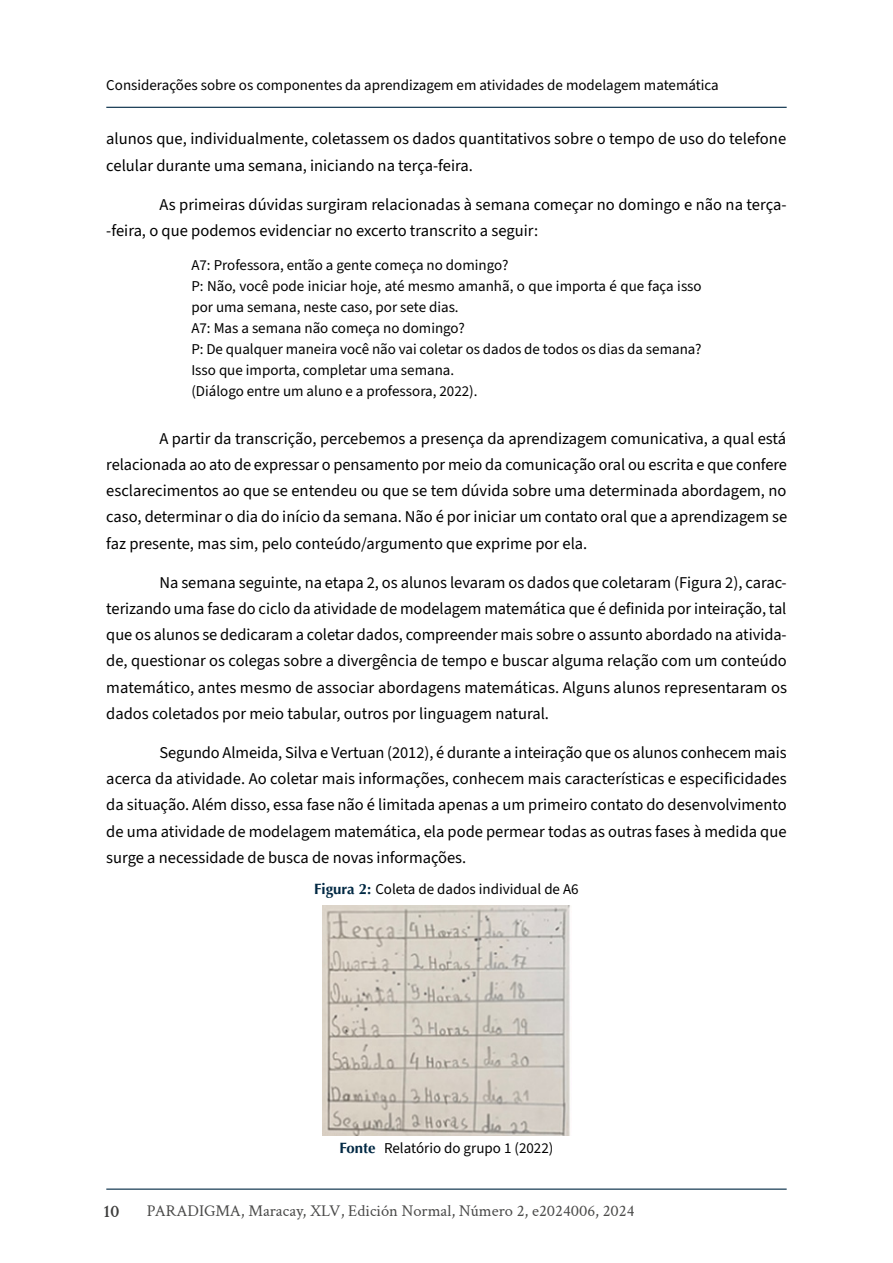
<style>
.page{position:relative;width:893px;height:1263px;background:#fff}
.page>*{position:absolute;margin:0;border:0;box-sizing:border-box;transform-origin:0 0}
.t1{font:600 18px "Crimson Text";color:#3c3c3b}
.t2{font:16.5px/26.2px "Source Sans 3";color:#000;text-align:justify}
.t3{font:16.5px "Crimson Text";color:#4a4a49}
.t4{font:15px/21px "Source Sans 3";color:#000}
.s1{font-family:"Optima LT Std";font-weight:700;color:#002843}
</style>
<div class="page">
<hr style="left:106px;top:1188px;width:681px;height:2px;background:#002843">
<hr style="left:106px;top:107px;width:681px;height:1px;background:#002843">
<img style="left:322px;top:906px;width:248px;height:229px">
<p class="t4" style="left:106px;top:75px;width:614px">Considerações sobre os componentes da aprendizagem em atividades de modelagem matemática</p>
<p class="t2" style="left:106px;top:126px;width:681px">alunos que, individualmente, coletassem os dados quantitativos sobre o tempo de uso do telefone celular durante uma semana, iniciando na terça-feira.</p>
<p class="t2" style="left:106px;top:192px;width:682px;text-indent:53px">As primeiras dúvidas surgiram relacionadas à semana começar no domingo e não na terça--feira, o que podemos evidenciar no excerto transcrito a seguir:</p>
<p class="t4" style="left:191px;top:255px;width:512px">A7: Professora, então a gente começa no domingo?<br>P: Não, você pode iniciar hoje, até mesmo amanhã, o que importa é que faça isso por uma semana, neste caso, por sete dias.<br>A7: Mas a semana não começa no domingo?<br>P: De qualquer maneira você não vai coletar os dados de todos os dias da semana?<br>Isso que importa, completar uma semana.<br>(Diálogo entre um aluno e a professora, 2022).</p>
<p class="t2" style="left:106px;top:425px;width:682px;text-indent:53px">A partir da transcrição, percebemos a presença da aprendizagem comunicativa, a qual está relacionada ao ato de expressar o pensamento por meio da comunicação oral ou escrita e que confere esclarecimentos ao que se entendeu ou que se tem dúvida sobre uma determinada abordagem, no caso, determinar o dia do início da semana. Não é por iniciar um contato oral que a aprendizagem se faz presente, mas sim, pelo conteúdo/argumento que exprime por ela.</p>
<p class="t2" style="left:106px;top:569px;width:682px;text-indent:53px">Na semana seguinte, na etapa 2, os alunos levaram os dados que coletaram (Figura 2), carac&shy;terizando uma fase do ciclo da atividade de modelagem matemática que é definida por inteiração, tal que os alunos se dedicaram a coletar dados, compreender mais sobre o assunto abordado na ativida&shy;de, questionar os colegas sobre a divergência de tempo e buscar alguma relação com um conteúdo matemático, antes mesmo de associar abordagens matemáticas. Alguns alunos representaram os dados coletados por meio tabular, outros por linguagem natural.</p>
<p class="t2" style="left:106px;top:740px;width:682px;text-indent:53px">Segundo Almeida, Silva e Vertuan (2012), é durante a inteiração que os alunos conhecem mais acerca da atividade. Ao coletar mais informações, conhecem mais características e especificidades da situação. Além disso, essa fase não é limitada apenas a um primeiro contato do desenvolvimento de uma atividade de modelagem matemática, ela pode permear todas as outras fases à medida que surge a necessidade de busca de novas informações.</p>
<p class="t4" style="left:314px;top:879px;width:266px"><span class="s1">Figura 2:</span> Coleta de dados individual de A6</p>
<p class="t4" style="left:340px;top:1138px;width:215px"><span class="s1">Fonte</span> Relatório do grupo 1 (2022)</p>
<p class="t1" style="left:104px;top:1198px;width:17px">10</p>
<p class="t3" style="left:147px;top:1199px;width:489px">PARADIGMA, Maracay, XLV, Edición Normal, Número 2, e2024006, 2024</p>
</div>
